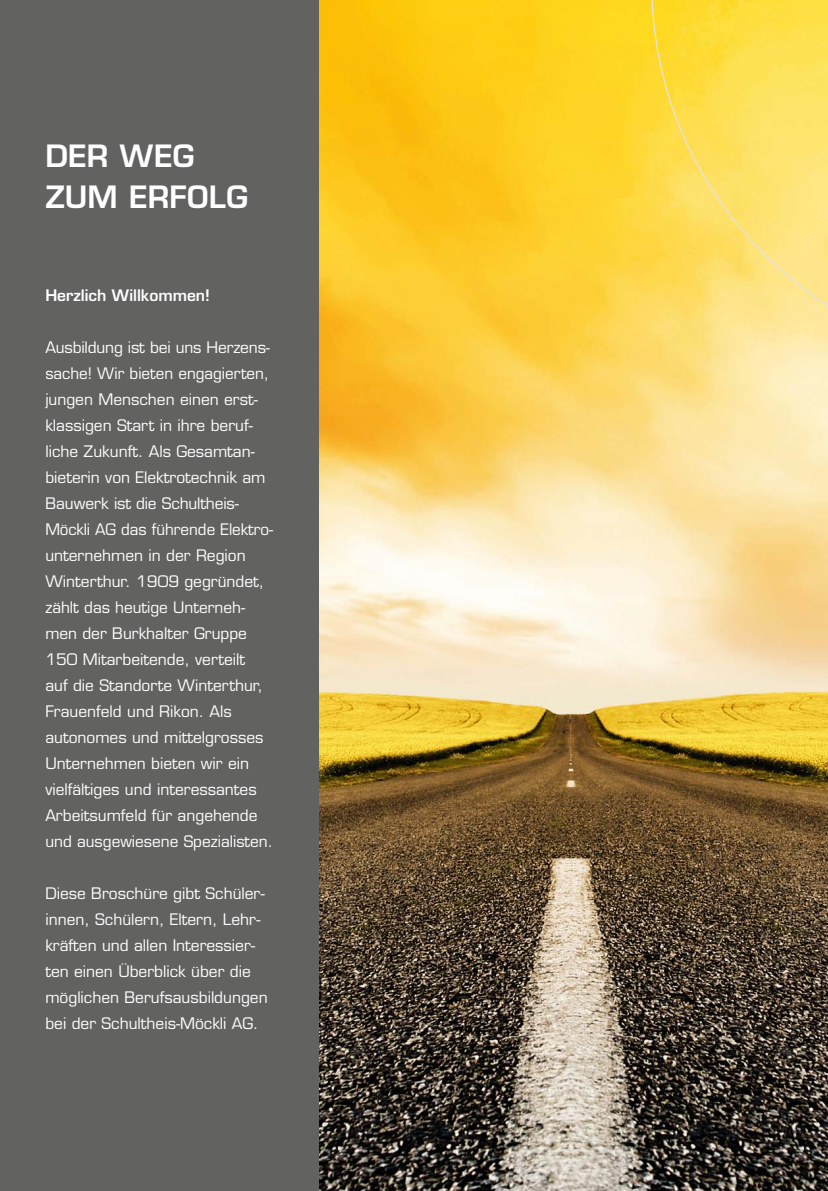
<style>
.page{position:relative;width:828px;height:1191px;background:#fff}
.page>*{position:absolute;margin:0;border:0;box-sizing:border-box;transform-origin:0 0}
.t1{font:600 30px/41px "Eurostile LT Std";letter-spacing:.005em;color:#fff}
.t2{font:15.6px/26px "Eurostile LT Std";color:#fff}
.t3{font:600 15.6px "Eurostile LT Std";color:#fff}
</style>
<div class="page">
<img style="left:318px;top:0;width:510px;height:1191px">
<div style="left:0;top:0;width:318px;height:1191px;background:#626261"></div>
<svg style="left:651px;top:0;width:177px;height:367px;background:#fde065"></svg>
<h1 class="t1" style="left:45px;top:136px;width:204px">DER WEG<br>ZUM ERFOLG</h1>
<p class="t3" style="left:45px;top:285px;width:166px">Herzlich Willkommen!</p>
<p class="t2" style="left:45px;top:334px;width:229px">Ausbildung ist bei uns Herzens&shy;sache! Wir bieten engagierten, jungen Menschen einen erst&shy;klassigen Start in ihre beruf&shy;liche Zukunft. Als Gesamtan&shy;bieterin von Elektrotechnik am<br>Bauwerk ist die Schultheis-<br>Möckli AG das führende Elektro&shy;unternehmen in der Region<br>Winterthur. 1909 gegründet, zählt das heutige Unterneh&shy;men der Burkhalter Gruppe<br>150 Mitarbeitende, verteilt<br>auf die Standorte Winterthur,<br>Frauenfeld und Rikon. Als autonomes und mittelgrosses<br>Unternehmen bieten wir ein vielfältiges und interessantes<br>Arbeitsumfeld für angehende und ausgewiesene Spezialisten.</p>
<p class="t2" style="left:45px;top:880px;width:224px">Diese Broschüre gibt Schüler&shy;innen, Schülern, Eltern, Lehr&shy;kräften und allen Interessier&shy;ten einen Überblick über die möglichen Berufsausbildungen bei der Schultheis-Möckli AG.</p>
</div>
